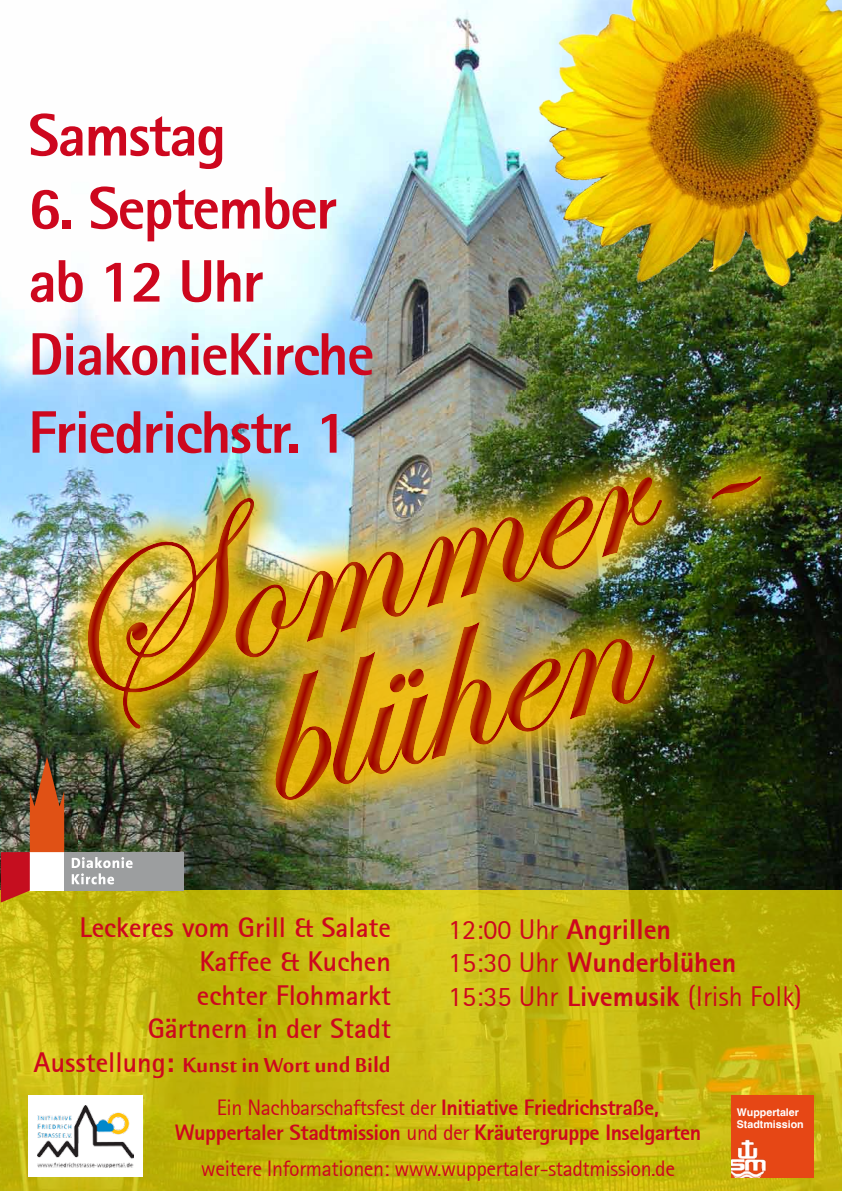
<style>
.page{position:relative;width:842px;height:1191px;background:#fff}
.page>*{position:absolute;margin:0;border:0;box-sizing:border-box;transform-origin:0 0}
.t1{font:230px "Edwardian Script ITC";color:#9e0000}
.t2{font:800 60px/73px "Rotis Sans Serif";letter-spacing:-.03em;color:#cd071e}
.t3{font:700 28px/33.6px "Rotis Sans Serif";color:#cd071e;text-align:right}
.t4{font:28px/33.6px "Rotis Sans Serif";color:#cd071e}
.t5{font:700 28px "Sakkal Majalla";color:#cd071e}
.t6{font:800 22px/25px "Rotis Sans Serif";letter-spacing:-.02em;color:#cd071e;text-align:center}
.t7{font:22px "Rotis Sans Serif";letter-spacing:-.02em;color:#cd071e}
.t8{font:700 10.6px/12.8px "Helvetica";color:#fff}
.s1{font-family:"Rotis Sans Serif"}
.s2{font-weight:400}
.s3{font-weight:800}
</style>
<div class="page">
<img style="left:0;top:286px;width:79px;height:471px">
<img style="left:79px;top:0;width:763px;height:890px">
<svg style="left:0;top:890px;width:842px;height:301px;background:#c5b90f"></svg>
<div style="left:28px;top:1094px;width:114px;height:82px;background:#fff"></div>
<img style="left:38px;top:1105px;width:95px;height:62px">
<div style="left:731px;top:1095px;width:83px;height:82px;background:#e64715"></div>
<img style="left:731px;top:1139px;width:35px;height:38px">
<img style="left:516px;top:0;width:326px;height:312px">
<img style="left:45px;top:343px;width:781px;height:516px">
<div style="left:64px;top:852px;width:120px;height:38px;background:#9c9e9f"></div>
<svg style="left:0;top:757px;width:64px;height:145px;background:#9f6648"></svg>
<svg style="left:72px;top:857px;width:61px;height:27px"></svg>
<h2 class="t2" style="left:28px;top:98px;width:200px">Samstag</h2>
<h2 class="t2" style="left:28px;top:171px;width:348px">6. September ab 12 Uhr<br>DiakonieKirche</h2>
<h2 class="t2" style="left:28px;top:395px;width:322px">Friedrichstr. 1</h2>
<h1 class="t1" style="left:20px;top:518px;width:725px;rotate:-16deg">Sommer -</h1>
<h1 class="t1" style="left:217px;top:614px;width:389px;rotate:-16deg">blühen</h1>
<p class="t3" style="left:79px;top:910px;width:313px">Leckeres vom Grill &amp; Salate<br>Kaffee &amp; Kuchen<br>echter Flohmarkt<br>Gärtnern in der Stadt</p>
<p class="t5" style="left:34px;top:1049px;width:359px"><span class="s1">Ausstellung:</span> Kunst in Wort und Bild</p>
<p class="t6" style="left:175px;top:1094px;width:528px"><span class="s2">Ein Nachbarschaftsfest der</span> Initiative Friedrichstraße,<br>Wuppertaler Stadtmission <span class="s2">und der</span> Kräutergruppe Inselgarten</p>
<p class="t7" style="left:201px;top:1155px;width:476px">weitere Informationen: www.wuppertaler-stadtmission.de</p>
<p class="t4" style="left:448px;top:912px;width:355px">12:00 Uhr <span class="s3">Angrillen<br></span>15:30 Uhr <span class="s3">Wunderblühen<br></span>15:35 Uhr <span class="s3">Livemusik</span> (Irish Folk)</p>
<p class="t8" style="left:737px;top:1105px;width:68px">Wuppertaler<br>Stadtmission</p>
</div>
